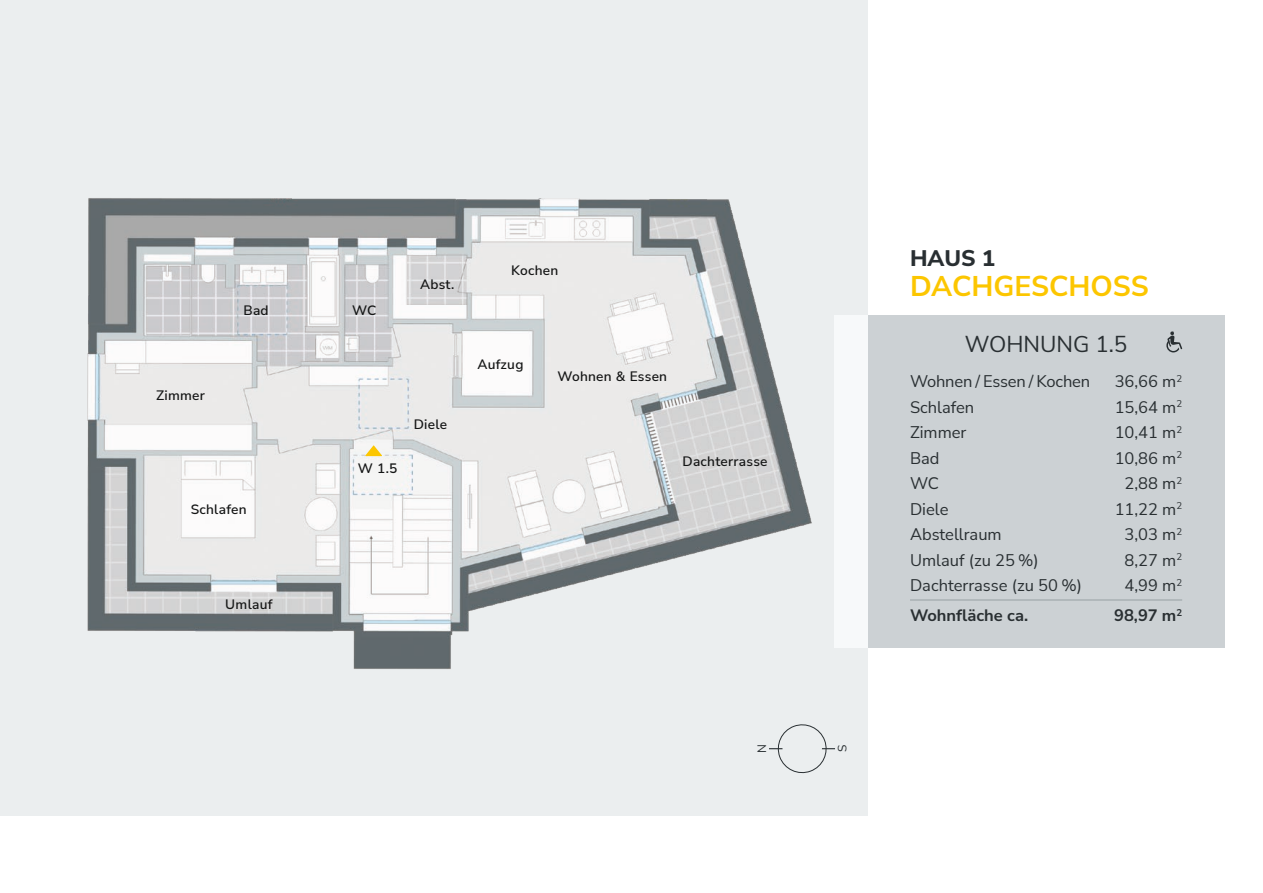
<style>
.page{position:relative;width:1263px;height:893px;background:#fff}
.page>*{position:absolute;margin:0;border:0;box-sizing:border-box;transform-origin:0 0}
.t1{font:700 28.5px "Nunito Sans";color:#fcc600}
.t2{font:22.5px "Nunito Sans";color:#292f32}
.t3{font:800 22.5px "Nunito Sans";color:#292f32}
.t4{font:16.5px "Nunito Sans";color:#292f32}
.t5{font:700 16.5px "Nunito Sans";color:#292f32}
.t6{font:600 13.65px "Nunito Sans";letter-spacing:.02em;color:#151616}
.t7{font:12px "Nunito Sans";color:#292f32}
</style>
<div class="page">
<div style="left:0;top:0;width:868px;height:816px;background:#ebeeef"></div>
<div style="left:835px;top:315px;width:390px;height:333px;background:#ccd1d4"></div>
<img style="left:87px;top:198px;width:887px;height:471px">
<svg style="left:365px;top:445px;width:17px;height:11px"></svg>
<hr style="left:910px;top:600px;width:183px;height:1px;background:#98a0a4">
<hr style="left:1093px;top:600px;width:89px;height:1px;background:#98a0a4">
<svg style="left:1166px;top:331px;width:16px;height:21px"></svg>
<hr style="left:769px;top:748px;width:66px;height:1px;background:#292f32">
<svg style="left:775px;top:724px;width:54px;height:50px"></svg>
<p class="t6" style="left:243px;top:301px;width:27px">Bad</p>
<p class="t6" style="left:352px;top:301px;width:26px">WC</p>
<p class="t6" style="left:420px;top:274px;width:36px">Abst.</p>
<p class="t6" style="left:156px;top:386px;width:50px">Zimmer</p>
<p class="t6" style="left:191px;top:500px;width:57px">Schlafen</p>
<p class="t6" style="left:358px;top:459px;width:41px">W 1.5</p>
<p class="t6" style="left:414px;top:415px;width:35px">Diele</p>
<p class="t6" style="left:511px;top:260px;width:49px">Kochen</p>
<p class="t6" style="left:477px;top:355px;width:48px">Aufzug</p>
<p class="t6" style="left:557px;top:367px;width:111px">Wohnen &amp; Essen</p>
<p class="t6" style="left:682px;top:452px;width:87px">Dachterrasse</p>
<p class="t6" style="left:225px;top:595px;width:49px">Umlauf</p>
<p class="t7" style="left:754px;top:753px;width:10px;rotate:-90deg">N</p>
<p class="t7" style="left:834px;top:752px;width:9px;rotate:-90deg">S</p>
<h2 class="t3" style="left:910px;top:243px;width:87px">HAUS 1</h2>
<h1 class="t1" style="left:910px;top:266px;width:240px">DACHGESCHOSS</h1>
<h2 class="t2" style="left:965px;top:329px;width:164px">WOHNUNG 1.5</h2>
<p class="t4" style="left:910px;top:370px;width:182px">Wohnen / Essen / Kochen</p>
<p class="t4" style="left:1115px;top:370px;width:69px">36,66 m<sup>2</sup></p>
<p class="t4" style="left:910px;top:396px;width:66px">Schlafen</p>
<p class="t4" style="left:1115px;top:396px;width:69px">15,64 m<sup>2</sup></p>
<p class="t4" style="left:910px;top:421px;width:58px">Zimmer</p>
<p class="t4" style="left:1115px;top:421px;width:69px">10,41 m<sup>2</sup></p>
<p class="t4" style="left:910px;top:447px;width:31px">Bad</p>
<p class="t4" style="left:1115px;top:447px;width:69px">10,86 m<sup>2</sup></p>
<p class="t4" style="left:910px;top:472px;width:31px">WC</p>
<p class="t4" style="left:1124px;top:472px;width:59px">2,88 m<sup>2</sup></p>
<p class="t4" style="left:910px;top:498px;width:40px">Diele</p>
<p class="t4" style="left:1115px;top:498px;width:69px">11,22 m<sup>2</sup></p>
<p class="t4" style="left:910px;top:523px;width:93px">Abstellraum</p>
<p class="t4" style="left:1124px;top:523px;width:59px">3,03 m<sup>2</sup></p>
<p class="t4" style="left:910px;top:549px;width:130px">Umlauf (zu 25 %)</p>
<p class="t4" style="left:1124px;top:549px;width:59px">8,27 m<sup>2</sup></p>
<p class="t4" style="left:910px;top:574px;width:173px">Dachterrasse (zu 50 %)</p>
<p class="t4" style="left:1124px;top:574px;width:59px">4,99 m<sup>2</sup></p>
<p class="t5" style="left:910px;top:604px;width:120px">Wohnfläche ca.</p>
<p class="t5" style="left:1114px;top:604px;width:70px">98,97 m<sup>2</sup></p>
</div>
